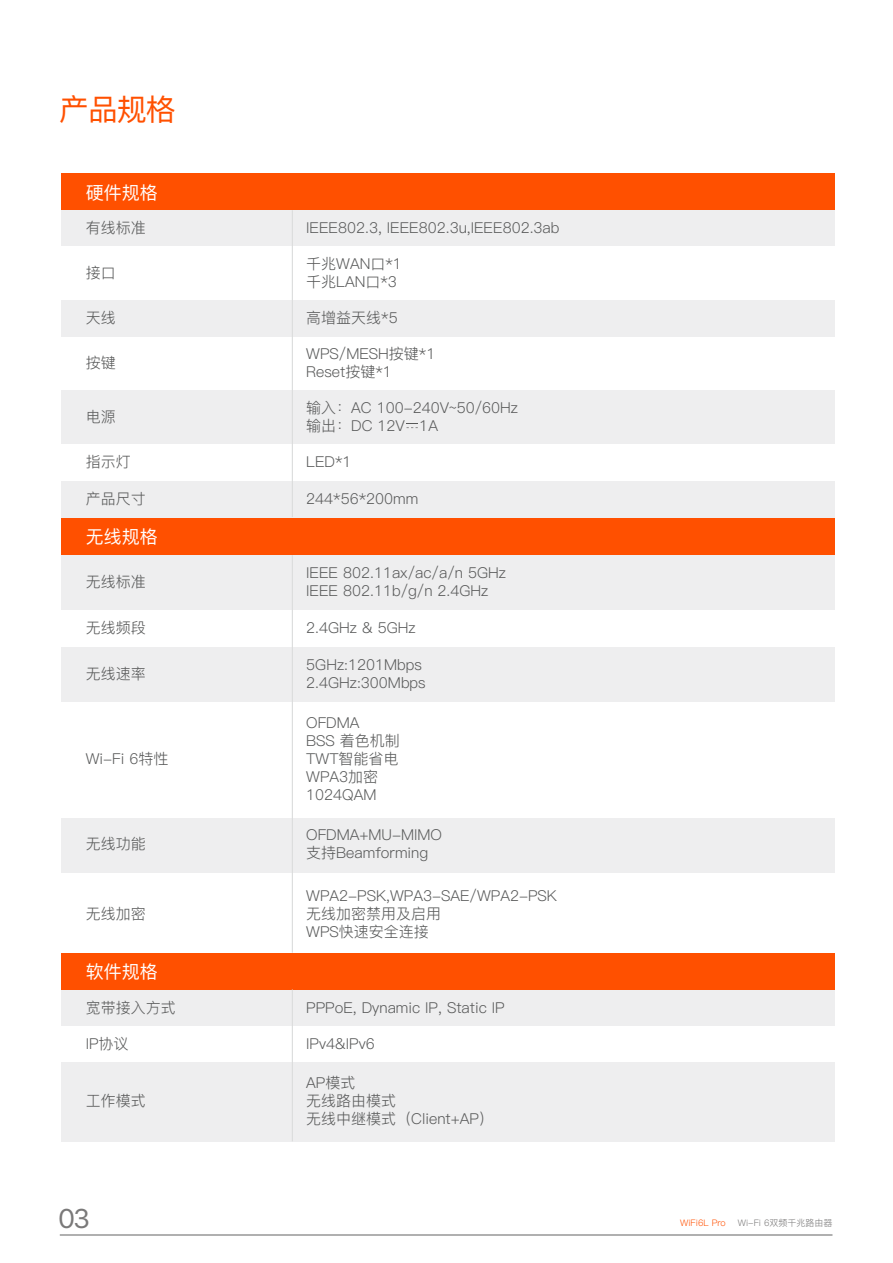
<style>
.page{position:relative;width:893px;height:1263px;background:#fff}
.page>*{position:absolute;margin:0;border:0;box-sizing:border-box;transform-origin:0 0}
.t1{font:30px "Ping Fang SC Medium";color:#ff5000}
.t2{font:27px "SF Pro Display";color:#7a7979}
.t3{font:18px "Ping Fang SC Medium";color:#fff}
.t4{font:15px/18px "Ping Fang SC Regular";color:#585959}
.t5{font:9px "Ping Fang SC Regular";color:#7a7979}
.t6{font:9px "Ping Fang SC Regular";color:#ff5000}
</style>
<div class="page">
<hr style="left:60px;top:1235px;width:772px;height:1px;background:#636363">
<div style="left:61px;top:1062px;width:774px;height:79px;background:#eeeeef"></div>
<div style="left:61px;top:989px;width:774px;height:36px;background:#eeeeef"></div>
<div style="left:61px;top:953px;width:774px;height:36px;background:#ff5000"></div>
<div style="left:61px;top:518px;width:774px;height:37px;background:#ff5000"></div>
<div style="left:61px;top:647px;width:774px;height:55px;background:#eeeeef"></div>
<div style="left:61px;top:555px;width:774px;height:55px;background:#eeeeef"></div>
<div style="left:61px;top:818px;width:774px;height:54px;background:#eeeeef"></div>
<hr style="left:292px;top:555px;width:1px;height:398px;background:#dbdcdc">
<hr style="left:292px;top:989px;width:1px;height:152px;background:#dbdcdc">
<div style="left:61px;top:174px;width:774px;height:36px;background:#ff5000"></div>
<div style="left:61px;top:210px;width:774px;height:36px;background:#eeeeef"></div>
<div style="left:61px;top:390px;width:774px;height:55px;background:#eeeeef"></div>
<div style="left:61px;top:444px;width:774px;height:37px;background:#fff"></div>
<div style="left:61px;top:300px;width:774px;height:36px;background:#eeeeef"></div>
<div style="left:61px;top:481px;width:774px;height:36px;background:#eeeeef"></div>
<hr style="left:292px;top:210px;width:1px;height:307px;background:#dbdcdc">
<svg style="left:407px;top:423px;width:11px;height:5px"></svg>
<h1 class="t1" style="left:59px;top:91px;width:118px">产品规格</h1>
<p class="t3" style="left:86px;top:181px;width:73px">硬件规格</p>
<p class="t4" style="left:86px;top:218px;width:62px">有线标准</p>
<p class="t4" style="left:306px;top:218px;width:255px">IEEE802.3, IEEE802.3u,IEEE802.3ab</p>
<p class="t4" style="left:86px;top:264px;width:32px">接口</p>
<p class="t4" style="left:86px;top:308px;width:32px">天线</p>
<p class="t4" style="left:86px;top:354px;width:32px">按键</p>
<p class="t4" style="left:306px;top:255px;width:97px">千兆WAN口*1千兆LAN口*3</p>
<p class="t4" style="left:306px;top:308px;width:93px">高增益天线*5</p>
<p class="t4" style="left:306px;top:345px;width:131px">WPS/MESH按键*1<br>Reset按键*1</p>
<p class="t4" style="left:306px;top:399px;width:213px">输入：AC 100-240V~50/60Hz输出：DC 12V 1A</p>
<p class="t4" style="left:86px;top:408px;width:32px">电源</p>
<p class="t4" style="left:86px;top:453px;width:47px">指示灯</p>
<p class="t4" style="left:306px;top:453px;width:47px">LED*1</p>
<p class="t4" style="left:86px;top:490px;width:62px">产品尺寸</p>
<p class="t4" style="left:306px;top:490px;width:114px">244*56*200mm</p>
<p class="t3" style="left:86px;top:526px;width:73px">无线规格</p>
<p class="t4" style="left:86px;top:572px;width:61px">无线标准</p>
<p class="t4" style="left:86px;top:619px;width:61px">无线频段</p>
<p class="t4" style="left:86px;top:665px;width:61px">无线速率</p>
<p class="t4" style="left:86px;top:750px;width:84px">Wi-Fi 6特性</p>
<p class="t4" style="left:86px;top:835px;width:61px">无线功能</p>
<p class="t4" style="left:86px;top:905px;width:61px">无线加密</p>
<p class="t3" style="left:86px;top:961px;width:73px">软件规格</p>
<p class="t4" style="left:86px;top:998px;width:91px">宽带接入方式</p>
<p class="t4" style="left:86px;top:1034px;width:44px">IP协议</p>
<p class="t4" style="left:86px;top:1092px;width:61px">工作模式</p>
<p class="t4" style="left:306px;top:563px;width:201px">IEEE 802.11ax/ac/a/n 5GHz<br>IEEE 802.11b/g/n 2.4GHz</p>
<p class="t4" style="left:306px;top:619px;width:111px">2.4GHz &amp; 5GHz</p>
<p class="t4" style="left:306px;top:656px;width:121px">5GHz:1201Mbps<br>2.4GHz:300Mbps</p>
<p class="t4" style="left:306px;top:714px;width:95px">OFDMA<br>BSS 着色机制<br>TWT智能省电<br>WPA3加密<br>1024QAM</p>
<p class="t4" style="left:306px;top:826px;width:137px">OFDMA+MU-MIMO支持Beamforming</p>
<p class="t4" style="left:306px;top:887px;width:252px">WPA2-PSK,WPA3-SAE/WPA2-PSK无线加密禁用及启用<br>WPS快速安全连接</p>
<p class="t4" style="left:306px;top:998px;width:200px">PPPoE, Dynamic IP, Static IP</p>
<p class="t4" style="left:306px;top:1034px;width:70px">IPv4&amp;IPv6</p>
<p class="t4" style="left:306px;top:1074px;width:189px">AP模式<br>无线路由模式<br>无线中继模式（Client+AP）</p>
<h2 class="t2" style="left:59px;top:1197px;width:33px">03</h2>
<p class="t6" style="left:680px;top:1218px;width:47px">WiFi6L Pro</p>
<p class="t5" style="left:738px;top:1218px;width:96px">Wi-Fi 6双频千兆路由器</p>
</div>
